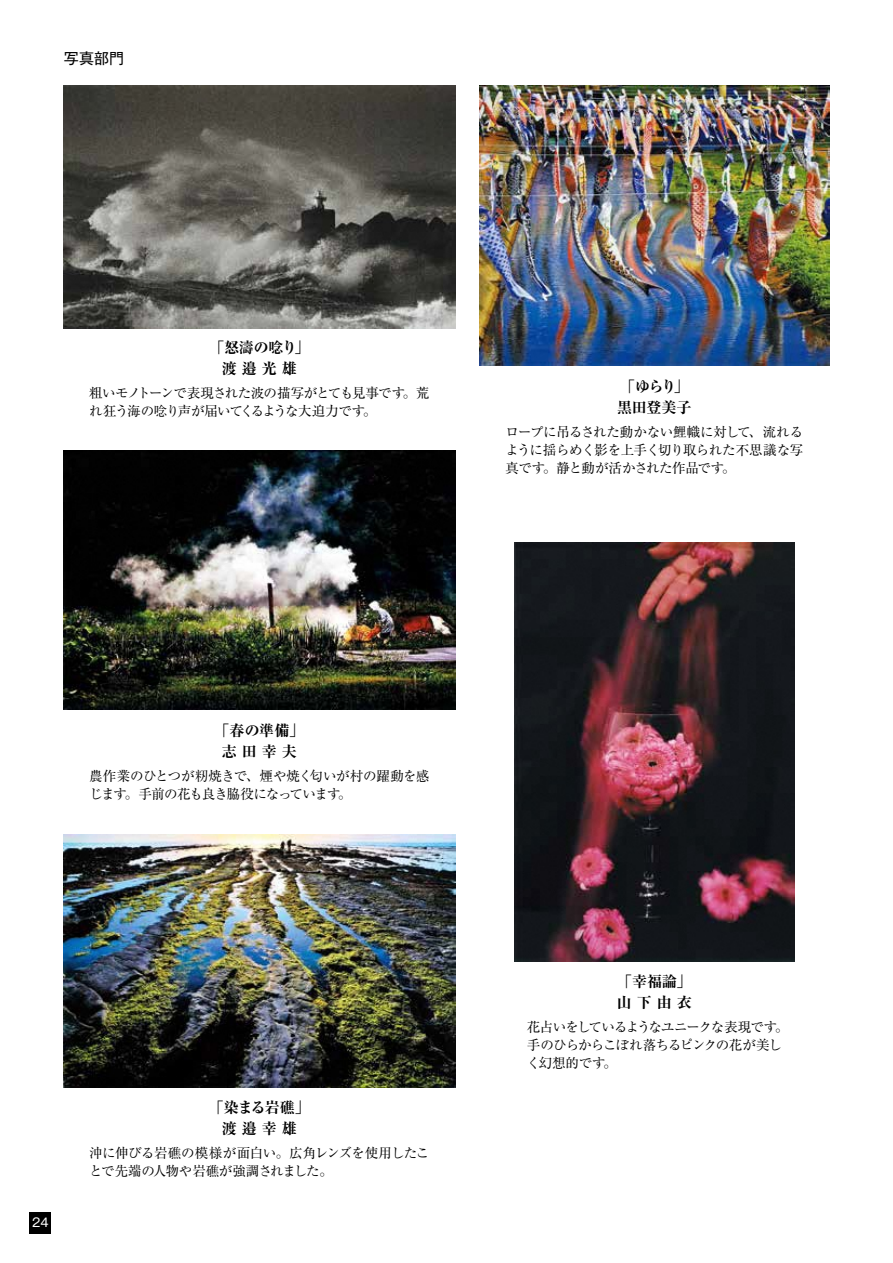
<style>
.page{position:relative;width:893px;height:1263px;background:#fff}
.page>*{position:absolute;margin:0;border:0;box-sizing:border-box;transform-origin:0 0}
.t1{font:700 expanded 15px/21px "Ryumin Pro";letter-spacing:-.025em;color:#000;text-align:center}
.t2{font:15px "Gothic MB101 Pro";color:#000}
.t3{font:13.5px/18px "Ryumin Pro";letter-spacing:-.05em;color:#000}
.t4{font:13.5px/18px "Ryumin Pro";letter-spacing:-.03em;color:#000}
.t5{font:12px "Gothic MB101 Pro";color:#fff}
</style>
<div class="page">
<div style="left:30px;top:1212px;width:21px;height:21px;background:#000"></div>
<img style="left:514px;top:543px;width:281px;height:418px">
<img style="left:64px;top:85px;width:391px;height:244px">
<img style="left:64px;top:451px;width:391px;height:259px">
<img style="left:480px;top:85px;width:349px;height:281px">
<img style="left:64px;top:835px;width:391px;height:252px">
<p class="t2" style="left:64px;top:46px;width:62px">写真部門</p>
<p class="t1" style="left:209px;top:336px;width:101px">「怒濤の唸り」渡 邉 光 雄</p>
<p class="t3" style="left:89px;top:383px;width:342px">粗いモノトーンで表現された波の描写がとても見事です。荒れ狂う海の唸り声が届いてくるような大迫力です。</p>
<p class="t1" style="left:617px;top:374px;width:76px;text-align:left">「ゆらり」黒田登美子</p>
<p class="t3" style="left:506px;top:422px;width:299px;text-align:justify">ロープに吊るされた動かない鯉幟に対して、流れるように揺らめく影を上手く切り取られた不思議な写真です。静と動が活かされた作品です。</p>
<p class="t1" style="left:215px;top:719px;width:91px">「春の準備」志 田 幸 夫</p>
<p class="t3" style="left:89px;top:766px;width:342px">農作業のひとつが籾焼きで、煙や焼く匂いが村の躍動を感じます。手前の花も良き脇役になっています。</p>
<p class="t5" style="left:32px;top:1212px;width:18px">24</p>
<p class="t1" style="left:209px;top:1096px;width:103px">「染まる岩礁」渡 邉 幸 雄</p>
<p class="t4" style="left:89px;top:1143px;width:342px">沖に伸びる岩礁の模様が面白い。広角レンズを使用したことで先端の人物や岩礁が強調されました。</p>
<p class="t1" style="left:617px;top:970px;width:76px;text-align:left">「幸福論」山 下 由 衣</p>
<p class="t3" style="left:527px;top:1017px;width:263px">花占いをしているようなユニークな表現です。手のひらからこぼれ落ちるピンクの花が美しく幻想的です。</p>
</div>
